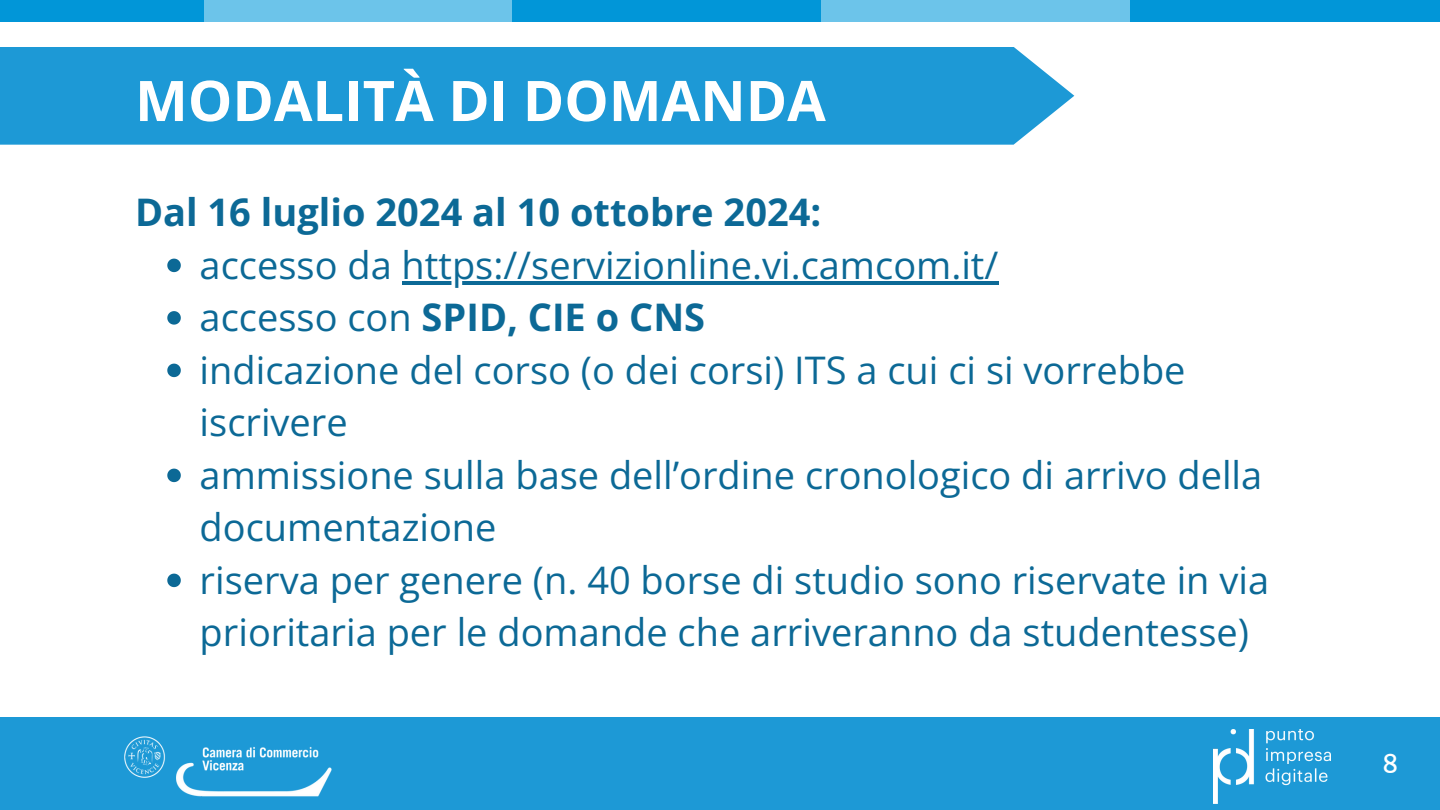
<style>
.page{position:relative;width:1440px;height:810px;background:#fff}
.page>*{position:absolute;margin:0;border:0;box-sizing:border-box;transform-origin:0 0}
.t1{font:700 56px "Open Sans";color:#fff}
.t2{font:38px/52.5px "Open Sans";color:#0c6996}
.t3{font:700 38px "Open Sans";color:#0c6996}
.t4{font:28px "Ubuntu";color:#fff}
.s1{font-weight:400}
</style>
<div class="page">
<div style="left:204px;top:0;width:309px;height:21px;background:#6cc4ea"></div>
<div style="left:513px;top:0;width:309px;height:21px;background:#0196d8"></div>
<div style="left:822px;top:0;width:309px;height:21px;background:#6cc4ea"></div>
<div style="left:1131px;top:0;width:309px;height:21px;background:#0196d8"></div>
<div style="left:0;top:0;width:204px;height:21px;background:#0196d8"></div>
<div style="left:0;top:717px;width:1440px;height:93px;background:#1d99d6"></div>
<img style="left:124px;top:736px;width:208px;height:61px">
<img style="left:1214px;top:729px;width:117px;height:75px">
<svg style="left:167px;top:259px;width:14px;height:13px"></svg>
<hr style="left:402px;top:281px;width:596px;height:4px;background:#0c6996">
<svg style="left:167px;top:311px;width:14px;height:14px"></svg>
<svg style="left:167px;top:364px;width:14px;height:13px"></svg>
<svg style="left:167px;top:469px;width:14px;height:13px"></svg>
<svg style="left:167px;top:574px;width:14px;height:13px"></svg>
<div style="left:0;top:47px;width:1074px;height:98px;background:#1d99d6"></div>
<h1 class="t1" style="left:135px;top:61px;width:692px">MODALITÀ DI DOMANDA</h1>
<p class="t3" style="left:135px;top:186px;width:688px">Dal 16 luglio 2024 al 10 ottobre 2024:</p>
<p class="t2" style="left:200px;top:238px;width:800px">accesso da https://servizionline.vi.camcom.it/</p>
<p class="t3" style="left:200px;top:291px;width:507px"><span class="s1">accesso con</span> SPID, CIE o CNS</p>
<p class="t2" style="left:200px;top:343px;width:987px">indicazione del corso (o dei corsi) ITS a cui ci si vorrebbe</p>
<p class="t2" style="left:200px;top:395px;width:1064px">iscrivere<br>ammissione sulla base dell’ordine cronologico di arrivo della</p>
<p class="t2" style="left:200px;top:500px;width:1071px">documentazione<br>riserva per genere (n. 40 borse di studio sono riservate in via</p>
<p class="t2" style="left:200px;top:605px;width:1051px">prioritaria per le domande che arriveranno da studentesse)</p>
<p class="t4" style="left:1382px;top:747px;width:17px">8</p>
</div>
